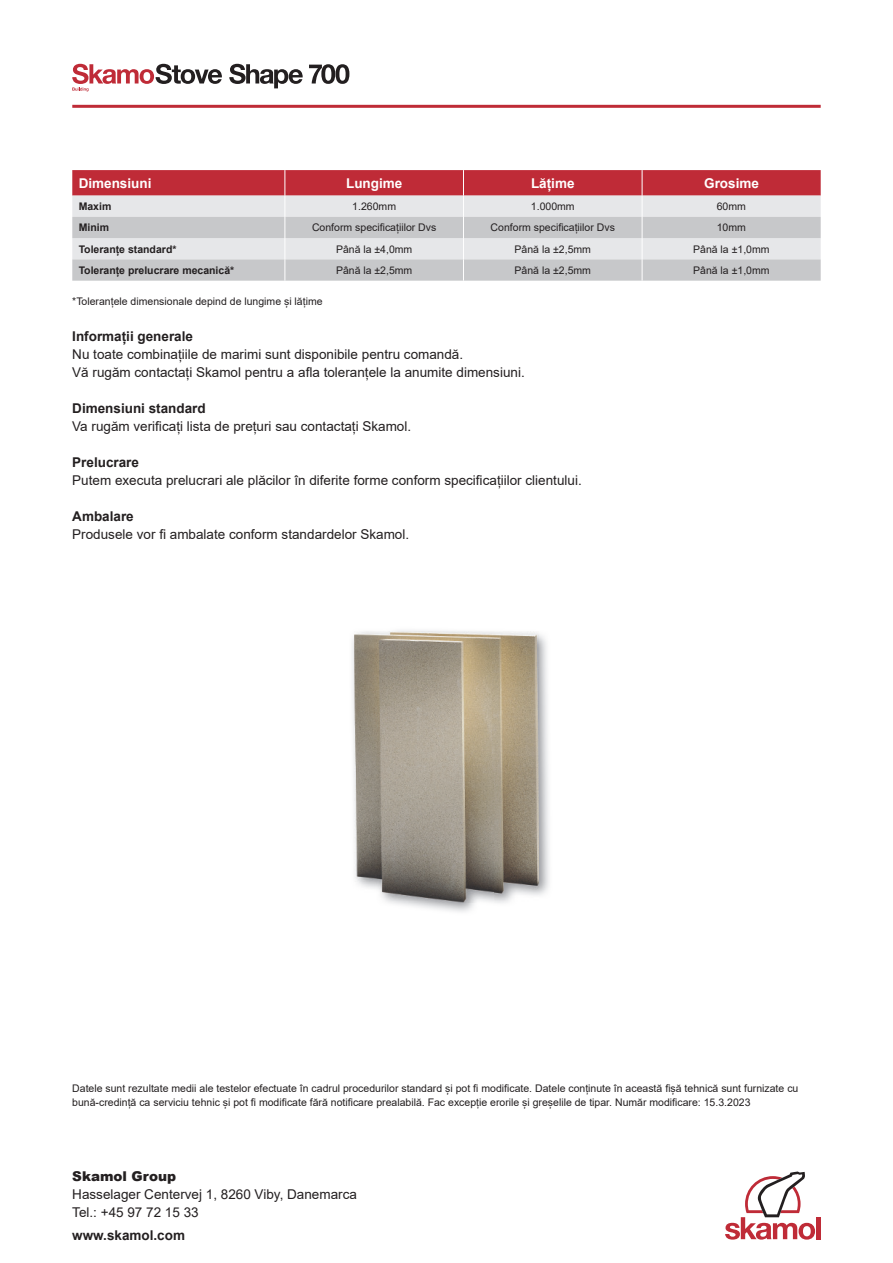
<style>
.page{position:relative;width:893px;height:1263px;background:#fff}
.page>*{position:absolute;margin:0;border:0;box-sizing:border-box;transform-origin:0 0}
.t1{font:13.5px/18px "Arial";color:#231f20}
.t2{font:700 13.5px "Arial";color:#231f20}
.t3{font:700 13.5px "Arial";color:#fff}
.t4{font:900 13.5px "Arial";color:#231f20}
.t5{font:10.5px/13.5px "Arial";color:#231f20}
.t6{font:700 10.5px/21.3px "Arial";color:#231f20}
</style>
<div class="page">
<svg style="left:229px;top:64px;width:74px;height:24px"></svg>
<svg style="left:309px;top:64px;width:40px;height:20px"></svg>
<svg style="left:72px;top:64px;width:150px;height:27px"></svg>
<hr style="left:72px;top:105px;width:749px;height:3px;background:#bf2b37">
<div style="left:816px;top:1217px;width:5px;height:22px;background:#bf2b37"></div>
<svg style="left:725px;top:1171px;width:90px;height:68px"></svg>
<svg style="left:72px;top:170px;width:749px;height:111px;background:#d1b0b5"></svg>
<img style="left:352px;top:630px;width:197px;height:282px">
<img style="left:354px;top:631px;width:185px;height:272px">
<p class="t3" style="left:79px;top:173px;width:74px">Dimensiuni</p>
<p class="t3" style="left:346px;top:173px;width:58px">Lungime</p>
<p class="t3" style="left:531px;top:173px;width:45px">Lățime</p>
<p class="t3" style="left:704px;top:173px;width:56px">Grosime</p>
<p class="t6" style="left:79px;top:196px;width:34px">Maxim<br>Minim</p>
<p class="t5" style="left:352px;top:200px;width:45px">1.260mm</p>
<p class="t5" style="left:531px;top:200px;width:45px">1.000mm</p>
<p class="t5" style="left:717px;top:196px;width:31px;line-height:21.3px">60mm<br>10mm</p>
<p class="t5" style="left:336px;top:242px;width:78px">Până la ±4,0mm</p>
<p class="t5" style="left:515px;top:242px;width:78px">Până la ±2,5mm</p>
<p class="t5" style="left:693px;top:242px;width:78px">Până la ±1,0mm</p>
<p class="t5" style="left:336px;top:263px;width:78px">Până la ±2,5mm</p>
<p class="t5" style="left:515px;top:263px;width:78px">Până la ±2,5mm</p>
<p class="t5" style="left:693px;top:263px;width:78px">Până la ±1,0mm</p>
<p class="t5" style="left:312px;top:221px;width:126px">Conform specificațiilor Dvs</p>
<p class="t5" style="left:491px;top:221px;width:126px">Conform specificațiilor Dvs</p>
<p class="t6" style="left:79px;top:238px;width:157px">Toleranțe standard*<br>Toleranțe prelucrare mecanică*</p>
<p class="t5" style="left:72px;top:294px;width:252px">*Toleranțele dimensionale depind de lungime și lățime</p>
<p class="t2" style="left:72px;top:326px;width:122px">Informații generale</p>
<p class="t1" style="left:72px;top:345px;width:454px">Nu toate combinațiile de marimi sunt disponibile pentru comandă.<br>Vă rugăm contactați Skamol pentru a afla toleranțele la anumite dimensiuni.</p>
<p class="t2" style="left:72px;top:398px;width:135px">Dimensiuni standard</p>
<p class="t1" style="left:72px;top:417px;width:340px">Va rugăm verificați lista de prețuri sau contactați Skamol.</p>
<p class="t2" style="left:72px;top:452px;width:68px">Prelucrare</p>
<p class="t1" style="left:72px;top:471px;width:511px">Putem executa prelucrari ale plăcilor în diferite forme conform specificațiilor clientului.</p>
<p class="t2" style="left:72px;top:506px;width:63px">Ambalare</p>
<p class="t1" style="left:72px;top:525px;width:338px">Produsele vor fi ambalate conform standardelor Skamol.</p>
<p class="t5" style="left:72px;top:1081px;width:728px">Datele sunt rezultate medii ale testelor efectuate în cadrul procedurilor standard și pot fi modificate. Datele conținute în această fișă tehnică sunt furnizate cu bună-credință ca serviciu tehnic și pot fi modificate fără notificare prealabilă. Fac excepție erorile și greșelile de tipar. Număr modificare: 15.3.2023</p>
<p class="t4" style="left:72px;top:1166px;width:105px">Skamol Group</p>
<p class="t1" style="left:72px;top:1185px;width:286px">Hasselager Centervej 1, 8260 Viby, Danemarca<br>Tel.: +45 97 72 15 33</p>
<p class="t2" style="left:72px;top:1225px;width:114px">www.skamol.com</p>
</div>
